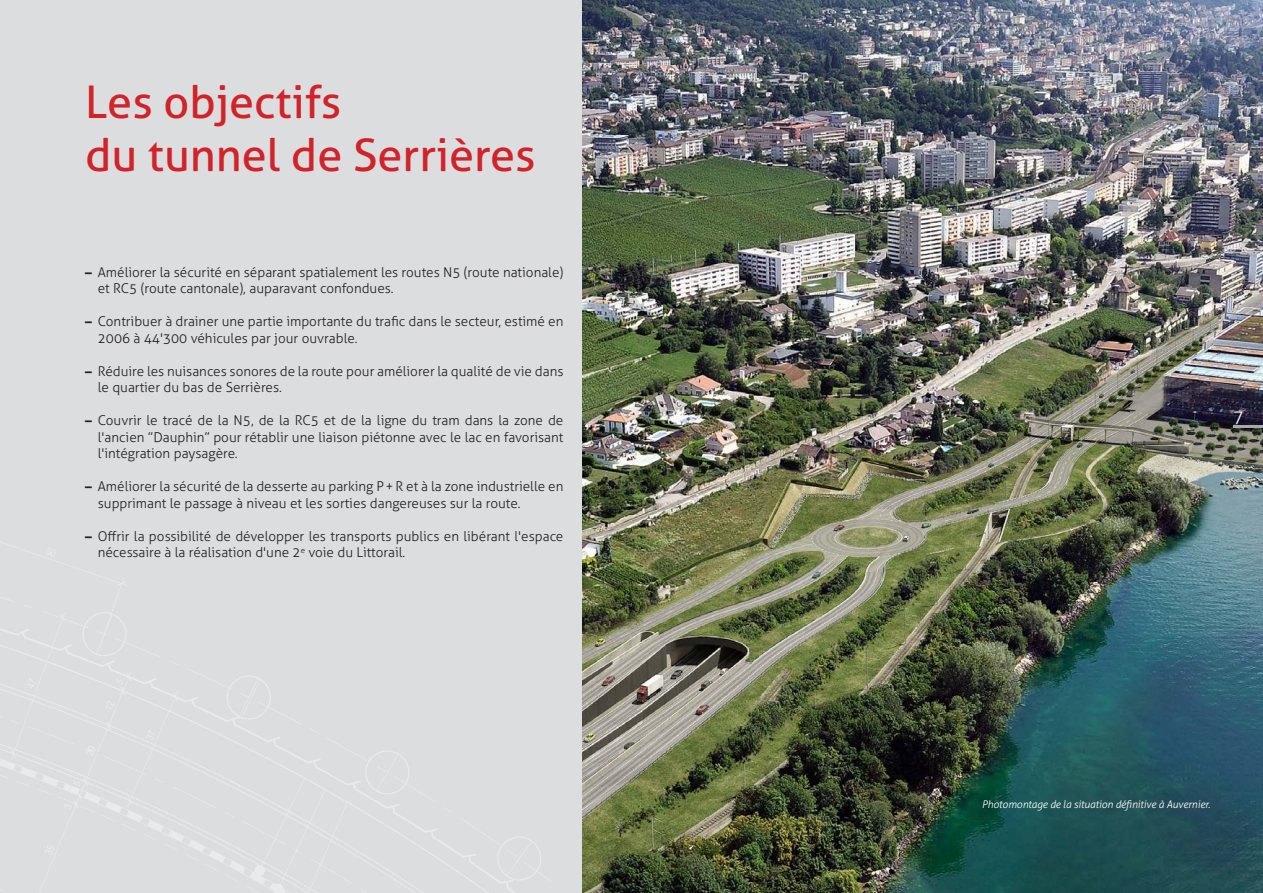
<style>
.page{position:relative;width:1263px;height:893px;background:#dcdddf}
.page>*{position:absolute;margin:0;border:0;box-sizing:border-box;transform-origin:0 0}
.t1{font:45px "Aller";color:#d1232a}
.t2{font:300 18px "Aller";color:#fff}
.base_texte{font:300 13.5px/16.5px "Aller";color:#231f20}
.légende{font:italic 300 10.5px "Aller";letter-spacing:-.01em;color:#fff}
.s1{font-weight:700}
</style>
<div class="page">
<img style="left:583px;top:0;width:680px;height:893px">
<img style="left:0;top:548px;width:541px;height:345px">
<hr style="left:1233px;top:425px;width:30px;height:3px;background:#a8a9ad">
<p class="t1" style="left:85px;top:75px;width:258px">Les objectifs</p>
<p class="t1" style="left:85px;top:127px;width:452px">du tunnel de Serrières</p>
<p class="base_texte" style="left:98px;top:264px;width:467px;text-indent:-13px"><span class="s1">–</span> Améliorer la sécurité en séparant spatialement les routes N5 (route nationale) et RC5 (route cantonale), auparavant confondues.</p>
<p class="base_texte" style="left:98px;top:313px;width:467px;text-indent:-13px"><span class="s1">–</span> Contribuer à drainer une partie importante du trafic dans le secteur, estimé en<br>2006 à 44'300 véhicules par jour ouvrable.</p>
<p class="base_texte" style="left:98px;top:363px;width:467px;text-indent:-13px"><span class="s1">–</span> Réduire les nuisances sonores de la route pour améliorer la qualité de vie dans le quartier du bas de Serrières.</p>
<p class="base_texte" style="left:98px;top:412px;width:467px;text-align:justify;text-indent:-13px"><span class="s1">–</span> Couvrir le tracé de la N5, de la RC5 et de la ligne du tram dans la zone de l'ancien ”Dauphin” pour rétablir une liaison piétonne avec le lac en favorisant l'intégration paysagère.</p>
<p class="base_texte" style="left:98px;top:478px;width:467px;text-indent:-13px"><span class="s1">–</span> Améliorer la sécurité de la desserte au parking P+R et à la zone industrielle en supprimant le passage à niveau et les sorties dangereuses sur la route.</p>
<p class="base_texte" style="left:98px;top:528px;width:467px;text-indent:-13px"><span class="s1">–</span> Offrir la possibilité de développer les transports publics en libérant l'espace nécessaire à la réalisation d'une 2<sup>e</sup> voie du Littorail.</p>
<p class="t2" style="left:1233px;top:406px;width:12px">7</p>
<p class="légende" style="left:982px;top:798px;width:230px">Photomontage de la situation définitive à Auvernier.</p>
</div>
